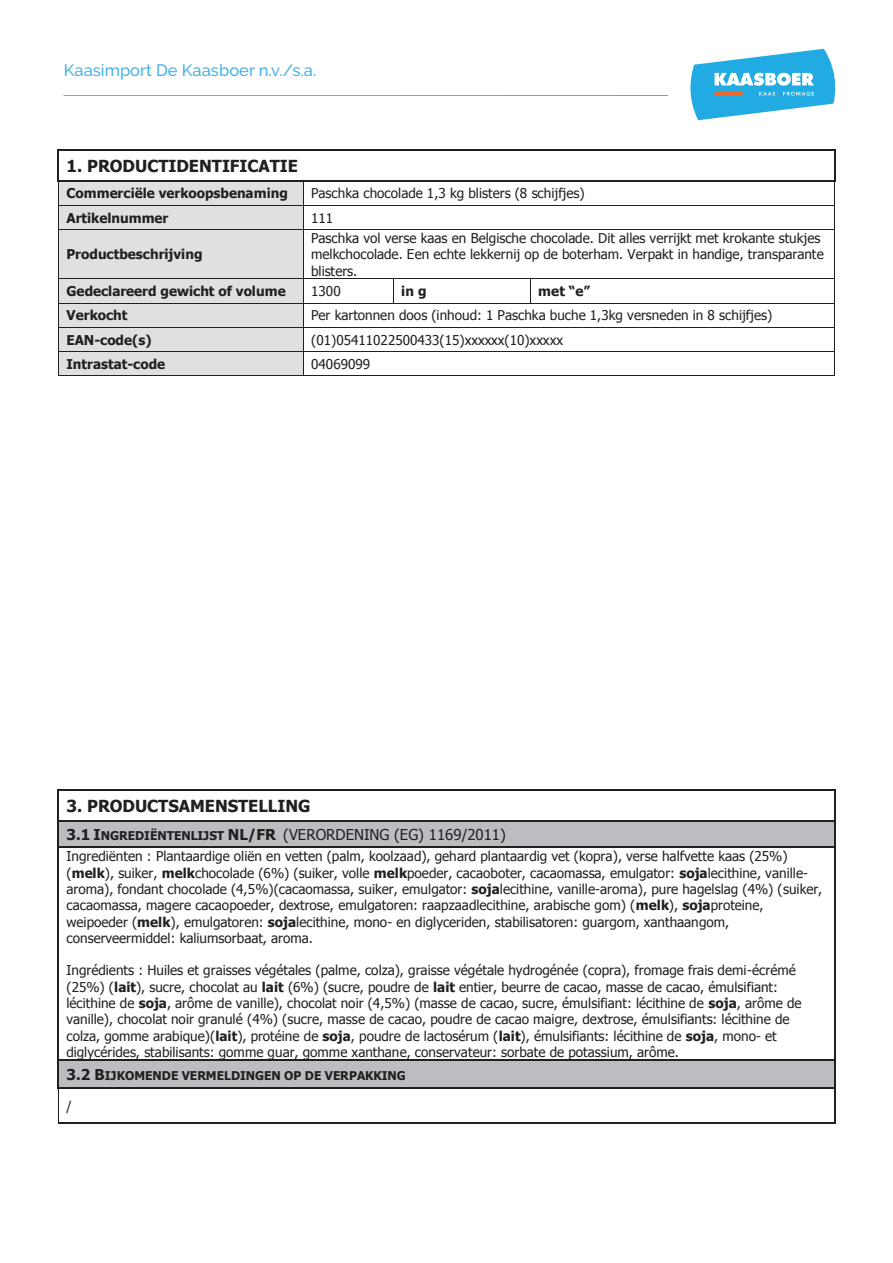
<style>
.page{position:relative;width:893px;height:1263px;background:#fff}
.page>*{position:absolute;margin:0;border:0;box-sizing:border-box;transform-origin:0 0}
.t1{font:700 16.5px "Tahoma";letter-spacing:-.005em;color:#231f20}
.t2{font:500 16.5px "Raleway";color:#49b1e4}
.t3{font:15px "Tahoma";color:#231f20}
.t4{font:13.5px/16.4px "Tahoma";color:#231f20}
.t5{font:700 13.5px "Tahoma";color:#231f20}
.t6{font:700 12px "Tahoma";color:#231f20}
.s1{font-weight:700}
.s2{font-weight:700;font-size:12px}
.s3{font-size:15px}
</style>
<div class="page">
<svg style="left:690px;top:49px;width:145px;height:71px"></svg>
<hr style="left:59px;top:149px;width:775px;height:2px;background:#231f20">
<div style="left:59px;top:181px;width:244px;height:24px;background:#dfe0e2"></div>
<hr style="left:61px;top:180px;width:242px;height:1px;background:#231f20">
<hr style="left:304px;top:180px;width:530px;height:1px;background:#231f20">
<div style="left:59px;top:205px;width:244px;height:24px;background:#dfe0e2"></div>
<hr style="left:59px;top:205px;width:244px;height:1px;background:#231f20">
<hr style="left:303px;top:205px;width:531px;height:1px;background:#231f20">
<div style="left:59px;top:230px;width:244px;height:49px;background:#dfe0e2"></div>
<svg style="left:58px;top:149px;width:3px;height:81px"></svg>
<hr style="left:59px;top:229px;width:244px;height:1px;background:#231f20">
<svg style="left:303px;top:180px;width:1px;height:49px"></svg>
<hr style="left:303px;top:229px;width:531px;height:1px;background:#231f20">
<svg style="left:834px;top:149px;width:1px;height:81px"></svg>
<hr style="left:58px;top:230px;width:1px;height:49px;background:#231f20">
<hr style="left:303px;top:230px;width:1px;height:49px;background:#231f20">
<hr style="left:834px;top:230px;width:1px;height:49px;background:#231f20">
<div style="left:59px;top:279px;width:244px;height:24px;background:#dfe0e2"></div>
<hr style="left:59px;top:279px;width:244px;height:1px;background:#231f20">
<hr style="left:303px;top:279px;width:90px;height:1px;background:#231f20">
<hr style="left:393px;top:279px;width:137px;height:1px;background:#231f20">
<hr style="left:530px;top:279px;width:304px;height:1px;background:#231f20">
<div style="left:59px;top:303px;width:244px;height:24px;background:#dfe0e2"></div>
<hr style="left:59px;top:303px;width:244px;height:1px;background:#231f20">
<hr style="left:303px;top:303px;width:90px;height:1px;background:#231f20">
<svg style="left:393px;top:280px;width:1px;height:23px"></svg>
<hr style="left:393px;top:303px;width:137px;height:1px;background:#231f20">
<svg style="left:530px;top:280px;width:1px;height:23px"></svg>
<hr style="left:530px;top:303px;width:304px;height:1px;background:#231f20">
<div style="left:59px;top:327px;width:244px;height:24px;background:#dfe0e2"></div>
<hr style="left:59px;top:327px;width:244px;height:1px;background:#231f20">
<hr style="left:303px;top:327px;width:531px;height:1px;background:#231f20">
<div style="left:59px;top:352px;width:244px;height:23px;background:#dfe0e2"></div>
<hr style="left:59px;top:351px;width:244px;height:1px;background:#231f20">
<hr style="left:303px;top:351px;width:531px;height:1px;background:#231f20">
<svg style="left:58px;top:279px;width:1px;height:97px"></svg>
<hr style="left:59px;top:375px;width:244px;height:1px;background:#231f20">
<svg style="left:303px;top:280px;width:1px;height:95px"></svg>
<hr style="left:303px;top:375px;width:531px;height:1px;background:#231f20">
<svg style="left:834px;top:279px;width:1px;height:97px"></svg>
<hr style="left:59px;top:789px;width:775px;height:2px;background:#231f20">
<div style="left:59px;top:821px;width:775px;height:25px;background:#bcbdc0"></div>
<hr style="left:61px;top:820px;width:773px;height:1px;background:#231f20">
<svg style="left:58px;top:789px;width:3px;height:59px"></svg>
<hr style="left:59px;top:846px;width:775px;height:2px;background:#231f20">
<svg style="left:834px;top:789px;width:1px;height:59px"></svg>
<hr style="left:58px;top:848px;width:1px;height:211px;background:#231f20">
<hr style="left:834px;top:848px;width:1px;height:211px;background:#231f20">
<div style="left:59px;top:1061px;width:631px;height:27px;background:#bcbdc0"></div>
<div style="left:690px;top:1061px;width:144px;height:27px;background:#bcbdc0"></div>
<hr style="left:59px;top:1059px;width:631px;height:2px;background:#231f20">
<hr style="left:691px;top:1059px;width:143px;height:2px;background:#231f20">
<svg style="left:58px;top:1059px;width:2px;height:30px"></svg>
<hr style="left:60px;top:1088px;width:630px;height:1px;background:#231f20">
<hr style="left:691px;top:1088px;width:143px;height:1px;background:#231f20">
<svg style="left:834px;top:1059px;width:1px;height:30px"></svg>
<hr style="left:58px;top:1089px;width:1px;height:33px;background:#231f20">
<hr style="left:58px;top:1122px;width:776px;height:2px;background:#231f20">
<hr style="left:834px;top:1089px;width:1px;height:33px;background:#231f20">
<p class="t2" style="left:64px;top:60px;width:254px">Kaasimport De Kaasboer n.v./s.a.</p>
<p class="t1" style="left:66px;top:154px;width:233px">1. PRODUCTIDENTIFICATIE</p>
<p class="t5" style="left:66px;top:184px;width:223px">Commerciële verkoopsbenaming</p>
<p class="t4" style="left:311px;top:185px;width:275px">Paschka chocolade 1,3 kg blisters (8 schijfjes)</p>
<p class="t5" style="left:66px;top:208px;width:103px">Artikelnummer</p>
<p class="t4" style="left:311px;top:209px;width:24px">111</p>
<p class="t5" style="left:66px;top:245px;width:138px">Productbeschrijving</p>
<p class="t4" style="left:311px;top:229px;width:514px">Paschka vol verse kaas en Belgische chocolade. Dit alles verrijkt met krokante stukjes melkchocolade. Een echte lekkernij op de boterham. Verpakt in handige, transparante blisters.</p>
<p class="t5" style="left:66px;top:282px;width:221px">Gedeclareerd gewicht of volume</p>
<p class="t4" style="left:311px;top:283px;width:31px">1300</p>
<p class="t5" style="left:401px;top:282px;width:27px">in g</p>
<p class="t5" style="left:538px;top:282px;width:53px">met “e”</p>
<p class="t5" style="left:66px;top:306px;width:62px">Verkocht</p>
<p class="t4" style="left:311px;top:307px;width:463px">Per kartonnen doos (inhoud: 1 Paschka buche 1,3kg versneden in 8 schijfjes)</p>
<p class="t5" style="left:66px;top:330px;width:86px">EAN-code(s)</p>
<p class="t4" style="left:311px;top:331px;width:253px">(01)05411022500433(15)xxxxxx(10)xxxxx</p>
<p class="t5" style="left:66px;top:354px;width:100px">Intrastat-code</p>
<p class="t4" style="left:311px;top:355px;width:61px">04069099</p>
<p class="t1" style="left:66px;top:794px;width:246px">3. PRODUCTSAMENSTELLING</p>
<p class="t3" style="left:66px;top:824px;width:441px"><span class="s1">3.1 I</span><span class="s2">NGREDIËNTENLIJST</span> <span class="s1">NL/FR</span> (VERORDENING (EG) 1169/2011)</p>
<p class="t4" style="left:66px;top:847px;width:757px">Ingrediënten : Plantaardige oliën en vetten (palm, koolzaad), gehard plantaardig vet (kopra), verse halfvette kaas (25%) (<span class="s1">melk</span>), suiker, <span class="s1">melk</span>chocolade (6%) (suiker, volle <span class="s1">melk</span>poeder, cacaoboter, cacaomassa, emulgator: <span class="s1">soja</span>lecithine, vanille&shy;aroma), fondant chocolade (4,5%)(cacaomassa, suiker, emulgator: <span class="s1">soja</span>lecithine, vanille-aroma), pure hagelslag (4%) (suiker, cacaomassa, magere cacaopoeder, dextrose, emulgatoren: raapzaadlecithine, arabische gom) (<span class="s1">melk</span>), <span class="s1">soja</span>proteine, weipoeder (<span class="s1">melk</span>), emulgatoren: <span class="s1">soja</span>lecithine, mono- en diglyceriden, stabilisatoren: guargom, xanthaangom, conserveermiddel: kaliumsorbaat, aroma.</p>
<p class="t4" style="left:66px;top:962px;width:737px">Ingrédients : Huiles et graisses végétales (palme, colza), graisse végétale hydrogénée (copra), fromage frais demi-écrémé (25%) (<span class="s1">lait</span>), sucre, chocolat au <span class="s1">lait</span> (6%) (sucre, poudre de <span class="s1">lait</span> entier, beurre de cacao, masse de cacao, émulsifiant: lécithine de <span class="s1">soja</span>, arôme de vanille), chocolat noir (4,5%) (masse de cacao, sucre, émulsifiant: lécithine de <span class="s1">soja</span>, arôme de vanille), chocolat noir granulé (4%) (sucre, masse de cacao, poudre de cacao maigre, dextrose, émulsifiants: lécithine de colza, gomme arabique)(<span class="s1">lait</span>), protéine de <span class="s1">soja</span>, poudre de lactosérum (<span class="s1">lait</span>), émulsifiants: lécithine de <span class="s1">soja</span>, mono- et diglycérides, stabilisants: gomme guar, gomme xanthane, conservateur: sorbate de potassium, arôme.</p>
<p class="t6" style="left:66px;top:1067px;width:341px"><span class="s3">3.2 B</span>IJKOMENDE VERMELDINGEN OP DE VERPAKKING</p>
<p class="t4" style="left:66px;top:1097px;width:7px">/</p>
</div>
